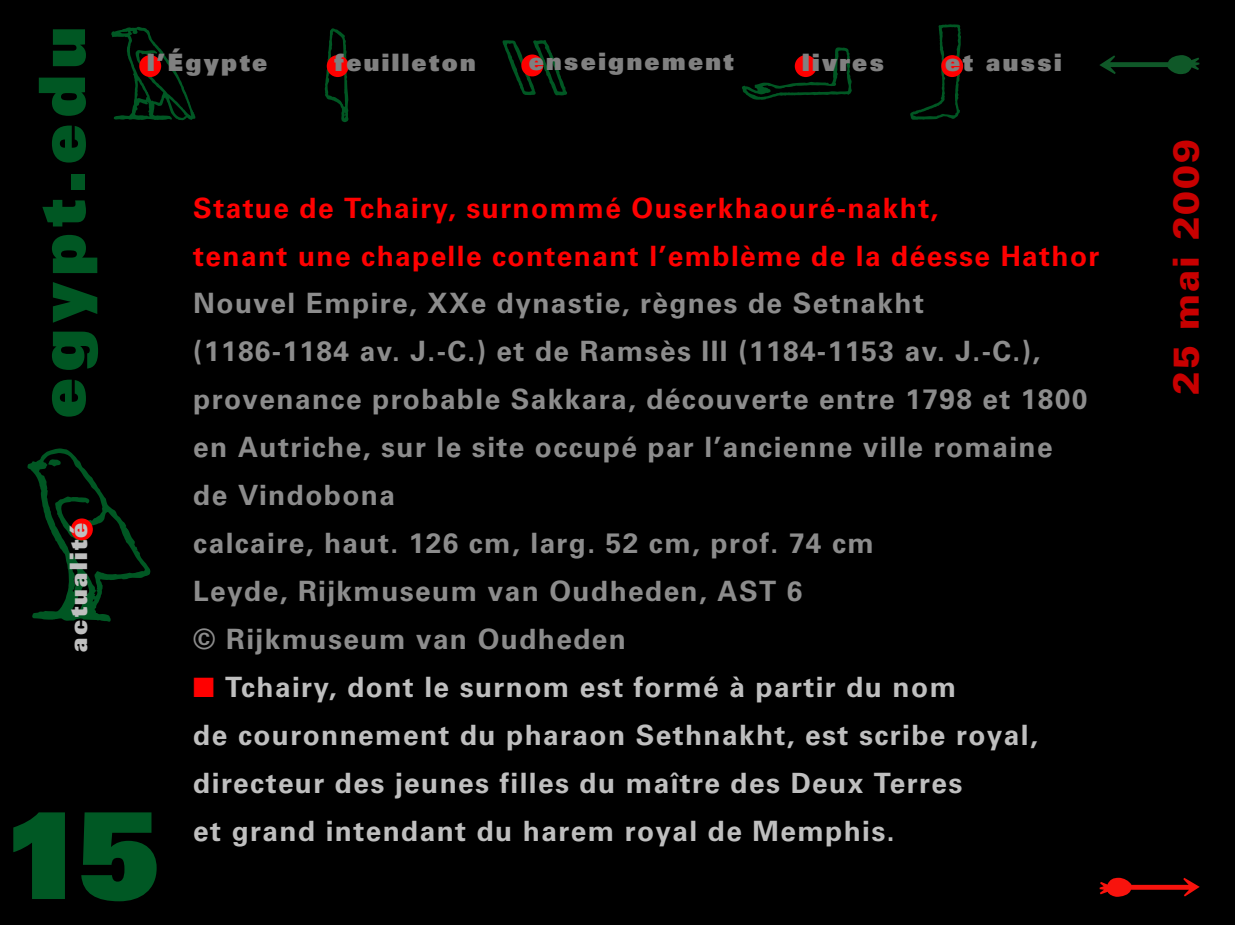
<style>
.page{position:relative;width:1235px;height:926px;background:#fff}
.page>*{position:absolute;margin:0;border:0;box-sizing:border-box;transform-origin:0 0}
.t1{font:900 120px "Univers";color:#005824}
.t2{font:900 64px "Univers";letter-spacing:.1em;color:#005723}
.t3{font:900 36px "Univers";letter-spacing:.05em;color:#c80000}
.t4{font:700 28px/48px "Univers";letter-spacing:.05em;color:#8c8c8c}
.t5{font:700 28px/48px "Univers";letter-spacing:.05em;color:#bfbfbf}
.t6{font:700 28px/48px "Univers";letter-spacing:.05em;color:#f00}
.t7{font:900 24px "Univers";letter-spacing:.1em;color:#808080}
.t8{font:900 24px "Univers";letter-spacing:.1em;color:#bfbfbf}
.s1{color:#f00}
</style>
<div class="page">
<div style="left:1px;top:0;width:1234px;height:925px;background:#000"></div>
<svg style="left:111px;top:26px;width:84px;height:94px"></svg>
<svg style="left:324px;top:28px;width:24px;height:94px"></svg>
<div style="left:139px;top:55px;width:22px;height:22px;background:#f00;border-radius:50%"></div>
<div style="left:327px;top:55px;width:22px;height:22px;background:#f00;border-radius:50%"></div>
<svg style="left:742px;top:47px;width:110px;height:53px"></svg>
<div style="left:795px;top:55px;width:21px;height:22px;background:#f00;border-radius:50%"></div>
<svg style="left:910px;top:24px;width:51px;height:96px"></svg>
<div style="left:941px;top:55px;width:22px;height:22px;background:#f00;border-radius:50%"></div>
<svg style="left:502px;top:40px;width:65px;height:56px"></svg>
<div style="left:521px;top:55px;width:22px;height:21px;background:#f00;border-radius:50%"></div>
<svg style="left:28px;top:448px;width:123px;height:174px"></svg>
<div style="left:71px;top:518px;width:22px;height:22px;background:#f00;border-radius:50%"></div>
<svg style="left:1099px;top:55px;width:100px;height:19px"></svg>
<svg style="left:1099px;top:878px;width:100px;height:19px"></svg>
<h2 class="t2" style="left:20px;top:418px;width:393px;rotate:-90deg">egypt.edu</h2>
<p class="t7" style="left:147px;top:47px;width:122px">l’Égypte</p>
<p class="t7" style="left:335px;top:47px;width:143px">feuilleton</p>
<p class="t7" style="left:529px;top:46px;width:207px">enseignement</p>
<p class="t7" style="left:802px;top:47px;width:83px">livres</p>
<p class="t7" style="left:945px;top:47px;width:118px">et aussi</p>
<p class="t6" style="left:193px;top:184px;width:907px">Statue de Tchairy, surnommé Ouserkhaouré-nakht,<br>tenant une chapelle contenant l’emblème de la déesse Hathor</p>
<p class="t4" style="left:193px;top:280px;width:895px">Nouvel Empire, XXe dynastie, règnes de Setnakht<br>(1186-1184 av. J.-C.) et de Ramsès III (1184-1153 av. J.-C.), provenance probable Sakkara, découverte entre 1798 et 1800 en Autriche, sur le site occupé par l’ancienne ville romaine de Vindobona<br>calcaire, haut. 126 cm, larg. 52 cm, prof. 74 cm<br>Leyde, Rijkmuseum van Oudheden, AST 6<br>© Rijkmuseum van Oudheden</p>
<p class="t5" style="left:193px;top:664px;width:846px"><span class="s1">■</span> Tchairy, dont le surnom est formé à partir du nom<br>de couronnement du pharaon Sethnakht, est scribe royal, directeur des jeunes filles du maître des Deux Terres<br>et grand intendant du harem royal de Memphis.</p>
<p class="t8" style="left:63px;top:652px;width:130px;rotate:-90deg">actualité</p>
<h1 class="t1" style="left:3px;top:777px;width:160px">15</h1>
<p class="t3" style="left:1163px;top:395px;width:258px;rotate:-90deg">25 mai 2009</p>
</div>
